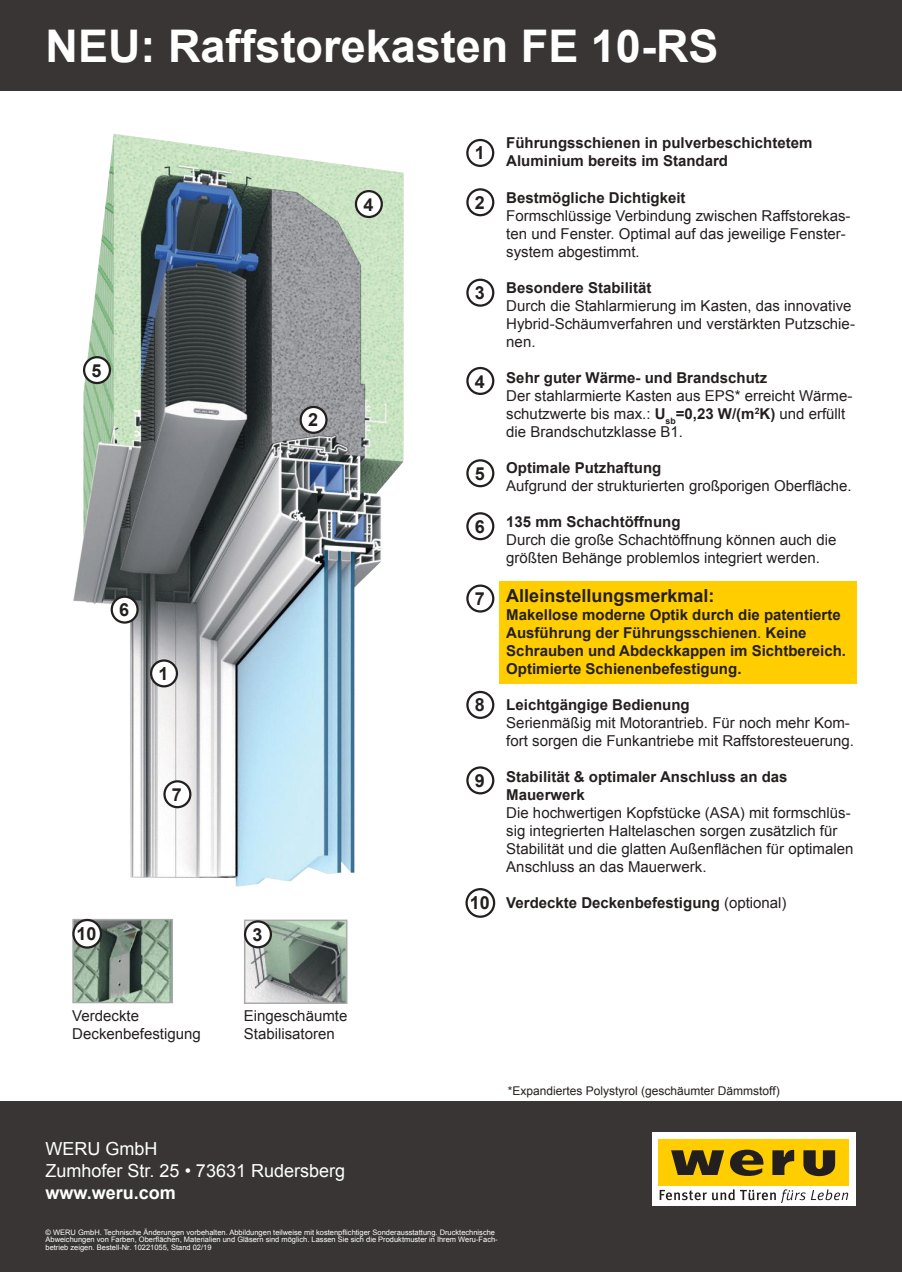
<style>
.page{position:relative;width:902px;height:1272px;background:#fff}
.page>*{position:absolute;margin:0;border:0;box-sizing:border-box;transform-origin:0 0}
.t1{font:700 45px "Arial";color:#fff}
.t2{font:700 18px "Arial";color:#241f1f}
.t3{font:18px/21.6px "Arial";color:#fff}
.t4{font:700 18px "Arial";color:#fff}
.t5{font:15px/18px "Arial";color:#241f1f}
.t6{font:700 15px/18px "Arial";color:#241f1f}
.t7{font:12px "Arial";color:#241f1f}
.t8{font:7.5px/7.5px "Arial";color:#fff}
.s1{font-weight:700}
.s2{font-weight:400}
</style>
<div class="page">
<div style="left:0;top:1101px;width:901px;height:170px;background:#393535"></div>
<div style="left:652px;top:1132px;width:203px;height:73px;background:#fff"></div>
<svg style="left:659px;top:1189px;width:47px;height:11px"></svg>
<svg style="left:712px;top:1189px;width:136px;height:13px"></svg>
<div style="left:658px;top:1138px;width:191px;height:47px;background:#ffcd00"></div>
<svg style="left:730px;top:1149px;width:33px;height:26px"></svg>
<svg style="left:671px;top:1150px;width:53px;height:24px"></svg>
<svg style="left:772px;top:1149px;width:22px;height:25px"></svg>
<svg style="left:803px;top:1150px;width:32px;height:26px"></svg>
<div style="left:0;top:0;width:901px;height:91px;background:#393535"></div>
<img style="left:73px;top:133px;width:331px;height:754px">
<div style="left:151px;top:660px;width:26px;height:26px;background:#fff;border-radius:50%"></div>
<div style="left:150px;top:659px;width:28px;height:28px;border:2px solid #241f1f;border-radius:50%"></div>
<div style="left:300px;top:407px;width:26px;height:26px;background:#fff;border-radius:50%"></div>
<div style="left:299px;top:406px;width:28px;height:28px;border:2px solid #241f1f;border-radius:50%"></div>
<div style="left:356px;top:191px;width:26px;height:26px;background:#fff;border-radius:50%"></div>
<div style="left:355px;top:190px;width:28px;height:28px;border:2px solid #241f1f;border-radius:50%"></div>
<div style="left:84px;top:357px;width:26px;height:26px;background:#fff;border-radius:50%"></div>
<div style="left:83px;top:356px;width:28px;height:28px;border:2px solid #241f1f;border-radius:50%"></div>
<div style="left:112px;top:596px;width:25px;height:26px;background:#fff;border-radius:50%"></div>
<div style="left:111px;top:595px;width:28px;height:28px;border:2px solid #241f1f;border-radius:50%"></div>
<div style="left:498px;top:580px;width:358px;height:103px;background:#ffcd00"></div>
<div style="left:466px;top:139px;width:28px;height:28px;border:2px solid #241f1f;border-radius:50%"></div>
<div style="left:466px;top:188px;width:28px;height:28px;border:2px solid #241f1f;border-radius:50%"></div>
<div style="left:466px;top:279px;width:28px;height:28px;border:2px solid #241f1f;border-radius:50%"></div>
<div style="left:466px;top:367px;width:28px;height:28px;border:2px solid #241f1f;border-radius:50%"></div>
<div style="left:466px;top:459px;width:28px;height:28px;border:2px solid #241f1f;border-radius:50%"></div>
<div style="left:466px;top:512px;width:28px;height:28px;border:2px solid #241f1f;border-radius:50%"></div>
<div style="left:466px;top:584px;width:28px;height:28px;border:2px solid #241f1f;border-radius:50%"></div>
<div style="left:466px;top:691px;width:28px;height:28px;border:2px solid #241f1f;border-radius:50%"></div>
<div style="left:466px;top:766px;width:28px;height:28px;border:2px solid #241f1f;border-radius:50%"></div>
<div style="left:465px;top:888px;width:30px;height:29px;border:2px solid #241f1f;border-radius:50%"></div>
<div style="left:164px;top:781px;width:26px;height:26px;background:#fff;border-radius:50%"></div>
<div style="left:163px;top:780px;width:28px;height:28px;border:2px solid #241f1f;border-radius:50%"></div>
<img style="left:75px;top:921px;width:95px;height:79px">
<div style="left:72px;top:918px;width:101px;height:85px;border:2px solid #aaaaac"></div>
<img style="left:247px;top:922px;width:97px;height:78px">
<div style="left:244px;top:919px;width:103px;height:84px;border:2px solid #aaaaac"></div>
<div style="left:245px;top:921px;width:26px;height:26px;background:#fff;border-radius:50%"></div>
<div style="left:244px;top:920px;width:28px;height:28px;border:2px solid #241f1f;border-radius:50%"></div>
<div style="left:73px;top:920px;width:28px;height:27px;background:#fff;border-radius:50%"></div>
<div style="left:72px;top:918px;width:30px;height:30px;border:2px solid #241f1f;border-radius:50%"></div>
<h1 class="t1" style="left:45px;top:16px;width:674px">NEU: Raffstorekasten FE 10-RS</h1>
<p class="t2" style="left:91px;top:358px;width:12px">5</p>
<p class="t2" style="left:363px;top:192px;width:12px">4</p>
<p class="t2" style="left:308px;top:408px;width:12px">2</p>
<p class="t2" style="left:119px;top:598px;width:12px">6</p>
<p class="t2" style="left:158px;top:661px;width:12px">1</p>
<p class="t2" style="left:172px;top:782px;width:12px">7</p>
<p class="t2" style="left:77px;top:921px;width:22px">10</p>
<p class="t2" style="left:252px;top:922px;width:12px">3</p>
<p class="t2" style="left:474px;top:141px;width:12px">1</p>
<p class="t2" style="left:475px;top:190px;width:12px">2</p>
<p class="t2" style="left:475px;top:281px;width:12px">3</p>
<p class="t2" style="left:475px;top:369px;width:12px">4</p>
<p class="t2" style="left:475px;top:461px;width:12px">5</p>
<p class="t2" style="left:475px;top:514px;width:12px">6</p>
<p class="t2" style="left:475px;top:586px;width:12px">7</p>
<p class="t2" style="left:475px;top:693px;width:12px">8</p>
<p class="t2" style="left:475px;top:768px;width:12px">9</p>
<p class="t2" style="left:469px;top:891px;width:22px">10</p>
<p class="t6" style="left:506px;top:135px;width:307px">Führungsschienen in pulverbeschichtetem<br>Aluminium bereits im Standard</p>
<p class="t6" style="left:506px;top:189px;width:181px">Bestmögliche Dichtigkeit</p>
<p class="t5" style="left:506px;top:206px;width:346px">Formschlüssige Verbindung zwischen Raffstorekas&shy;ten und Fenster. Optimal auf das jeweilige Fenster&shy;system abgestimmt.</p>
<p class="t6" style="left:506px;top:279px;width:147px">Besondere Stabilität</p>
<p class="t5" style="left:506px;top:296px;width:350px">Durch die Stahlarmierung im Kasten, das innovative<br>Hybrid-Schäumverfahren und verstärkten Putzschie&shy;nen.</p>
<p class="t6" style="left:506px;top:369px;width:262px">Sehr guter Wärme- und Brandschutz</p>
<p class="t5" style="left:506px;top:386px;width:347px">Der stahlarmierte Kasten aus EPS* erreicht Wärme&shy;schutzwerte bis max.: <span class="s1">U</span><sub>sb</sub><span class="s1">=0,23 W/(m</span><sup>2</sup><span class="s1">K)</span> und erfüllt die Brandschutzklasse B1.</p>
<p class="t6" style="left:506px;top:459px;width:157px">Optimale Putzhaftung</p>
<p class="t5" style="left:506px;top:476px;width:347px">Aufgrund der strukturierten großporigen Oberfläche.</p>
<p class="t6" style="left:506px;top:513px;width:176px">135 mm Schachtöffnung</p>
<p class="t5" style="left:506px;top:530px;width:331px">Durch die große Schachtöffnung können auch die größten Behänge problemlos integriert werden.</p>
<p class="t2" style="left:506px;top:584px;width:210px">Alleinstellungsmerkmal:</p>
<p class="t6" style="left:506px;top:606px;width:341px">Makellose moderne Optik durch die patentierte Ausführung der Führungsschienen<span class="s2">.</span> Keine Schrauben und Abdeckkappen im Sichtbereich.<br>Optimierte Schienenbefestigung.</p>
<p class="t6" style="left:506px;top:696px;width:185px">Leichtgängige Bedienung</p>
<p class="t5" style="left:506px;top:714px;width:349px">Serienmäßig mit Motorantrieb. Für noch mehr Kom&shy;fort sorgen die Funkantriebe mit Raffstoresteuerung.</p>
<p class="t6" style="left:506px;top:768px;width:283px">Stabilität &amp; optimaler Anschluss an das<br>Mauerwerk</p>
<p class="t5" style="left:506px;top:804px;width:348px">Die hochwertigen Kopfstücke (ASA) mit formschlüs&shy;sig integrierten Haltelaschen sorgen zusätzlich für Stabilität und die glatten Außenflächen für optimalen Anschluss an das Mauerwerk.</p>
<p class="t6" style="left:506px;top:894px;width:282px">Verdeckte Deckenbefestigung <span class="s2">(optional)</span></p>
<p class="t5" style="left:72px;top:1006px;width:130px">Verdeckte<br>Deckenbefestigung</p>
<p class="t5" style="left:244px;top:1006px;width:105px">Eingeschäumte<br>Stabilisatoren</p>
<p class="t7" style="left:507px;top:1082px;width:273px">*Expandiertes Polystyrol (geschäumter Dämmstoff)</p>
<p class="t3" style="left:45px;top:1138px;width:301px">WERU GmbH<br>Zumhofer Str. 25 • 73631 Rudersberg</p>
<p class="t4" style="left:45px;top:1180px;width:132px">www.weru.com</p>
<p class="t8" style="left:45px;top:1228px;width:453px">© WERU GmbH. Technische Änderungen vorbehalten. Abbildungen teilweise mit kostenpflichtiger Sonderausstattung. Drucktechnische<br>Abweichungen von Farben, Oberflächen, Materialien und Gläsern sind möglich. Lassen Sie sich die Produktmuster in Ihrem Weru-Fach&shy;betrieb zeigen. Bestell-Nr. 10221055, Stand 02/19</p>
</div>
